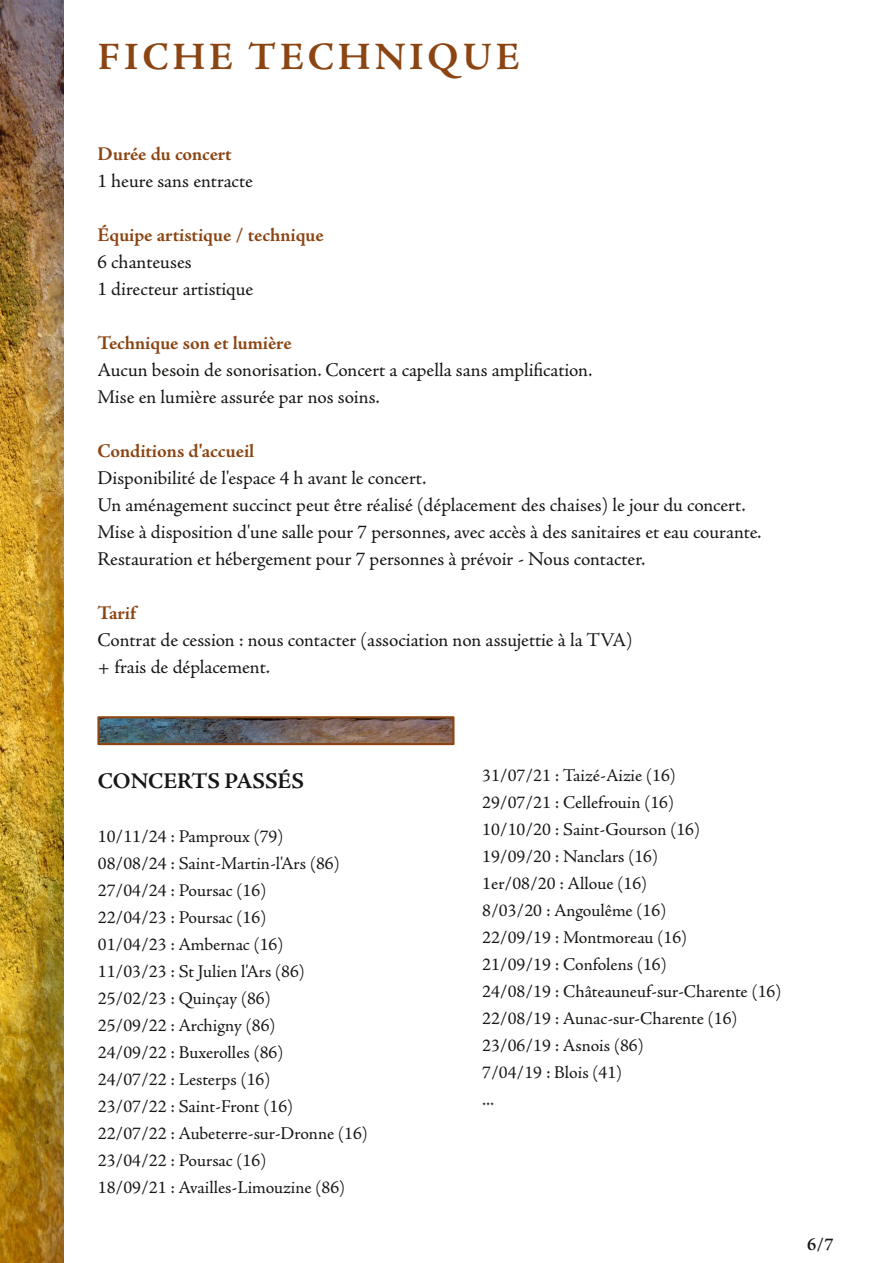
<style>
.page{position:relative;width:893px;height:1263px;background:#fff}
.page>*{position:absolute;margin:0;border:0;box-sizing:border-box;transform-origin:0 0}
.t1{font:700 39px "Adobe Jenson Pro";letter-spacing:.1em;color:#8b4513}
.t2{font:700 22.5px "Adobe Jenson Pro";color:#181715}
.t3{font:19.5px/27px "Adobe Jenson Pro";color:#181715}
.t4{font:700 19.5px "Adobe Jenson Pro";letter-spacing:-.005em;color:#8b4513}
.t5{font:18px/27px "Adobe Jenson Pro";color:#181715}
.t6{font:600 18px "Adobe Jenson Pro";color:#181715}
</style>
<div class="page">
<img style="left:0;top:0;width:64px;height:1263px">
<img style="left:100px;top:719px;width:351px;height:23px">
<div style="left:97px;top:716px;width:357px;height:29px;border:2px solid #8b4513"></div>
<h1 class="t1" style="left:98px;top:41px;width:423px">FICHE TECHNIQUE</h1>
<p class="t4" style="left:98px;top:146px;width:136px">Durée du concert</p>
<p class="t3" style="left:98px;top:169px;width:157px">1 heure sans entracte</p>
<p class="t4" style="left:98px;top:227px;width:228px">Équipe artistique / technique</p>
<p class="t3" style="left:98px;top:250px;width:157px">6 chanteuses<br>1 directeur artistique</p>
<p class="t4" style="left:98px;top:335px;width:196px">Technique son et lumière</p>
<p class="t3" style="left:98px;top:358px;width:496px">Aucun besoin de sonorisation. Concert a capella sans amplification.<br>Mise en lumière assurée par nos soins.</p>
<p class="t4" style="left:98px;top:443px;width:158px">Conditions d'accueil</p>
<p class="t3" style="left:98px;top:466px;width:665px">Disponibilité de l'espace 4 h avant le concert.<br>Un aménagement succinct peut être réalisé (déplacement des chaises) le jour du concert.<br>Mise à disposition d'une salle pour 7 personnes, avec accès à des sanitaires et eau courante.<br>Restauration et hébergement pour 7 personnes à prévoir - Nous contacter.</p>
<p class="t4" style="left:98px;top:605px;width:40px">Tarif</p>
<p class="t3" style="left:98px;top:628px;width:537px">Contrat de cession : nous contacter (association non assujettie à la TVA) + frais de déplacement.</p>
<p class="t2" style="left:98px;top:771px;width:208px">CONCERTS PASSÉS</p>
<p class="t5" style="left:98px;top:824px;width:272px">10/11/24 : Pamproux (79)<br>08/08/24 : Saint-Martin-l'Ars (86)<br>27/04/24 : Poursac (16)<br>22/04/23 : Poursac (16)<br>01/04/23 : Ambernac (16)<br>11/03/23 : St Julien l'Ars (86)<br>25/02/23 : Quinçay (86)<br>25/09/22 : Archigny (86)<br>24/09/22 : Buxerolles (86)<br>24/07/22 : Lesterps (16)<br>23/07/22 : Saint-Front (16)<br>22/07/22 : Aubeterre-sur-Dronne (16)<br>23/04/22 : Poursac (16)<br>18/09/21 : Availles-Limouzine (86)</p>
<p class="t5" style="left:482px;top:763px;width:301px">31/07/21 : Taizé-Aizie (16)<br>29/07/21 : Cellefrouin (16)<br>10/10/20 : Saint-Gourson (16)<br>19/09/20 : Nanclars (16)<br>1er/08/20 : Alloue (16)<br>8/03/20 : Angoulême (16)<br>22/09/19 : Montmoreau (16)<br>21/09/19 : Confolens (16)<br>24/08/19 : Châteauneuf-sur-Charente (16)<br>22/08/19 : Aunac-sur-Charente (16)<br>23/06/19 : Asnois (86)<br>7/04/19 : Blois (41)<br>...</p>
<p class="t6" style="left:807px;top:1237px;width:28px">6/7</p>
</div>
